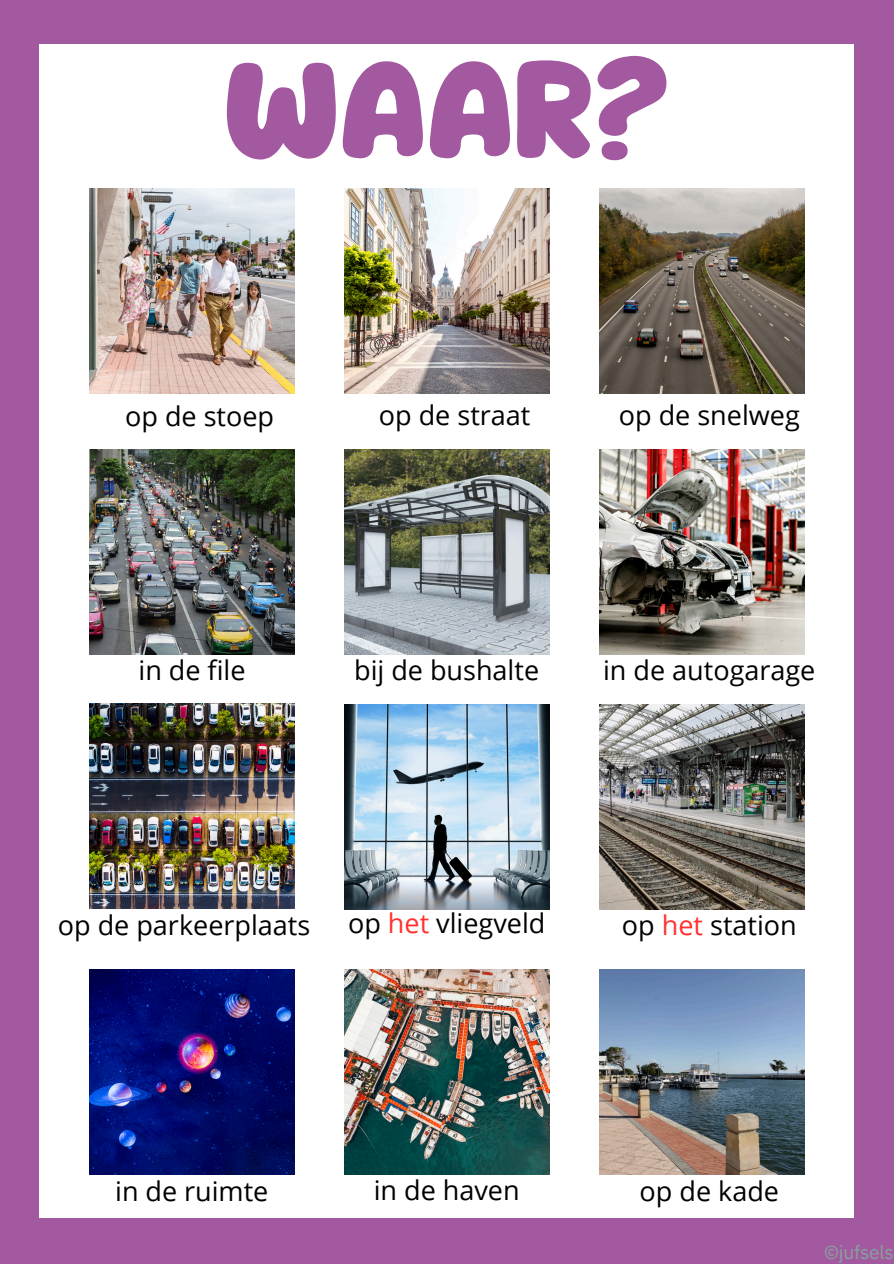
<style>
.page{position:relative;width:894px;height:1264px;background:#fff}
.page>*{position:absolute;margin:0;border:0;box-sizing:border-box;transform-origin:0 0}
.t1{font:120px "Mango";color:#a359a0}
.t2{font:27px "Open Sans";color:#000}
.t3{font:19.2px "IBM Plex Sans";letter-spacing:-.015em;color:#88a09d}
.s1{color:#ff3131}
</style>
<div class="page">
<div style="left:0;top:0;width:893px;height:1263px;background:#a359a0"></div>
<div style="left:40px;top:45px;width:813px;height:1172px;background:#fff"></div>
<img style="left:89px;top:188px;width:205px;height:205px">
<img style="left:344px;top:188px;width:205px;height:205px">
<img style="left:599px;top:188px;width:205px;height:205px">
<img style="left:89px;top:449px;width:205px;height:205px">
<img style="left:89px;top:703px;width:205px;height:205px">
<img style="left:89px;top:969px;width:205px;height:205px">
<img style="left:344px;top:449px;width:205px;height:205px">
<img style="left:599px;top:449px;width:205px;height:205px">
<img style="left:344px;top:704px;width:205px;height:205px">
<img style="left:599px;top:704px;width:205px;height:205px">
<img style="left:344px;top:969px;width:205px;height:205px">
<img style="left:599px;top:969px;width:205px;height:205px">
<p class="t1" style="left:223px;top:57px;width:448px">WAAR?</p>
<h2 class="t2" style="left:125px;top:397px;width:150px">op de stoep</h2>
<p class="t2" style="left:379px;top:396px;width:153px">op de straat</p>
<h2 class="t2" style="left:618px;top:396px;width:182px">op de snelweg</h2>
<p class="t2" style="left:138px;top:651px;width:108px">in de file</p>
<h2 class="t2" style="left:354px;top:651px;width:186px">bij de bushalte</h2>
<h2 class="t2" style="left:603px;top:651px;width:214px">in de autogarage</h2>
<p class="t2" style="left:58px;top:906px;width:254px">op de parkeerplaats</p>
<h2 class="t2" style="left:348px;top:903px;width:199px">op <span class="s1">het</span> vliegveld</h2>
<h2 class="t2" style="left:621px;top:906px;width:176px">op <span class="s1">het</span> station</h2>
<h2 class="t2" style="left:115px;top:1171px;width:155px">in de ruimte</h2>
<h2 class="t2" style="left:373px;top:1170px;width:147px">in de haven</h2>
<h2 class="t2" style="left:639px;top:1171px;width:141px">op de kade</h2>
<p class="t3" style="left:824px;top:1238px;width:71px">©jufsels</p>
</div>
